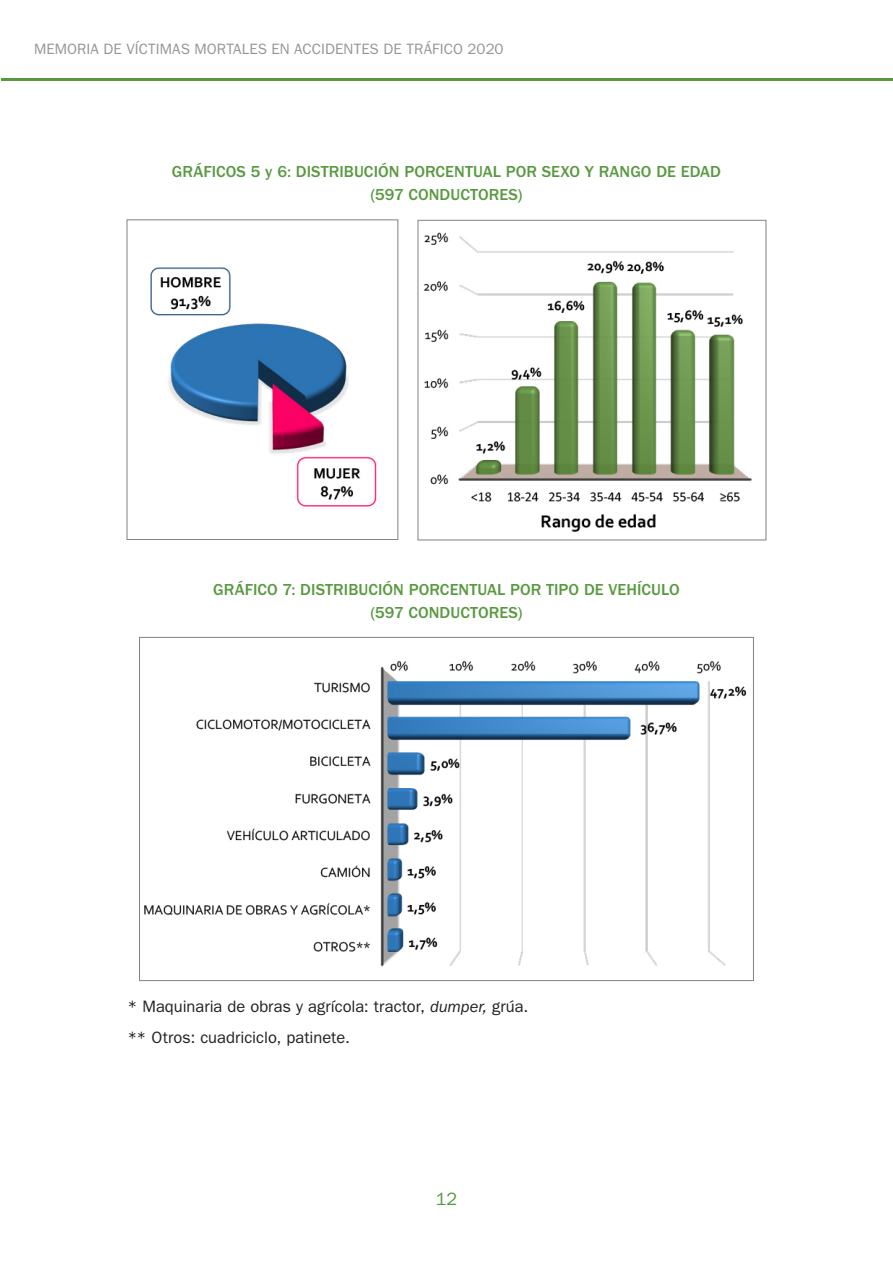
<style>
.page{position:relative;width:893px;height:1263px;background:#fff}
.page>*{position:absolute;margin:0;border:0;box-sizing:border-box;transform-origin:0 0}
.t1{font:18px "ITC Franklin Gothic Std";color:#599941}
.txt-cent{font:500 16.5px/23.2px "ITC Franklin Gothic Std";letter-spacing:.005em;color:#599941;text-align:center}
.txt{font:16.5px "ITC Franklin Gothic Std";color:#231f20}
.t2{font:15px "ITC Franklin Gothic Std";letter-spacing:.005em;color:#939598}
.s1{font-style:italic}
</style>
<div class="page">
<hr style="left:1px;top:78px;width:892px;height:2px;background:#599941">
<img style="left:150px;top:267px;width:227px;height:240px">
<div style="left:127px;top:219px;width:271px;height:321px;border:1px solid #808285"></div>
<img style="left:423px;top:232px;width:329px;height:300px">
<div style="left:418px;top:220px;width:348px;height:320px;border:1px solid #808285"></div>
<img style="left:144px;top:661px;width:603px;height:306px">
<p class="t2" style="left:34px;top:40px;width:471px">MEMORIA DE VÍCTIMAS MORTALES EN ACCIDENTES DE TRÁFICO 2020</p>
<p class="txt-cent" style="left:172px;top:160px;width:551px">GRÁFICOS 5 y 6: DISTRIBUCIÓN PORCENTUAL POR SEXO Y RANGO DE EDAD (597 CONDUCTORES)</p>
<p class="txt-cent" style="left:213px;top:578px;width:468px">GRÁFICO 7: DISTRIBUCIÓN PORCENTUAL POR TIPO DE VEHÍCULO (597 CONDUCTORES)</p>
<p class="txt" style="left:128px;top:997px;width:402px">* Maquinaria de obras y agrícola: tractor, <span class="s1">dumper,</span> grúa.</p>
<p class="txt" style="left:128px;top:1028px;width:224px">** Otros: cuadriciclo, patinete.</p>
<p class="t1" style="left:436px;top:1189px;width:23px">12</p>
</div>
